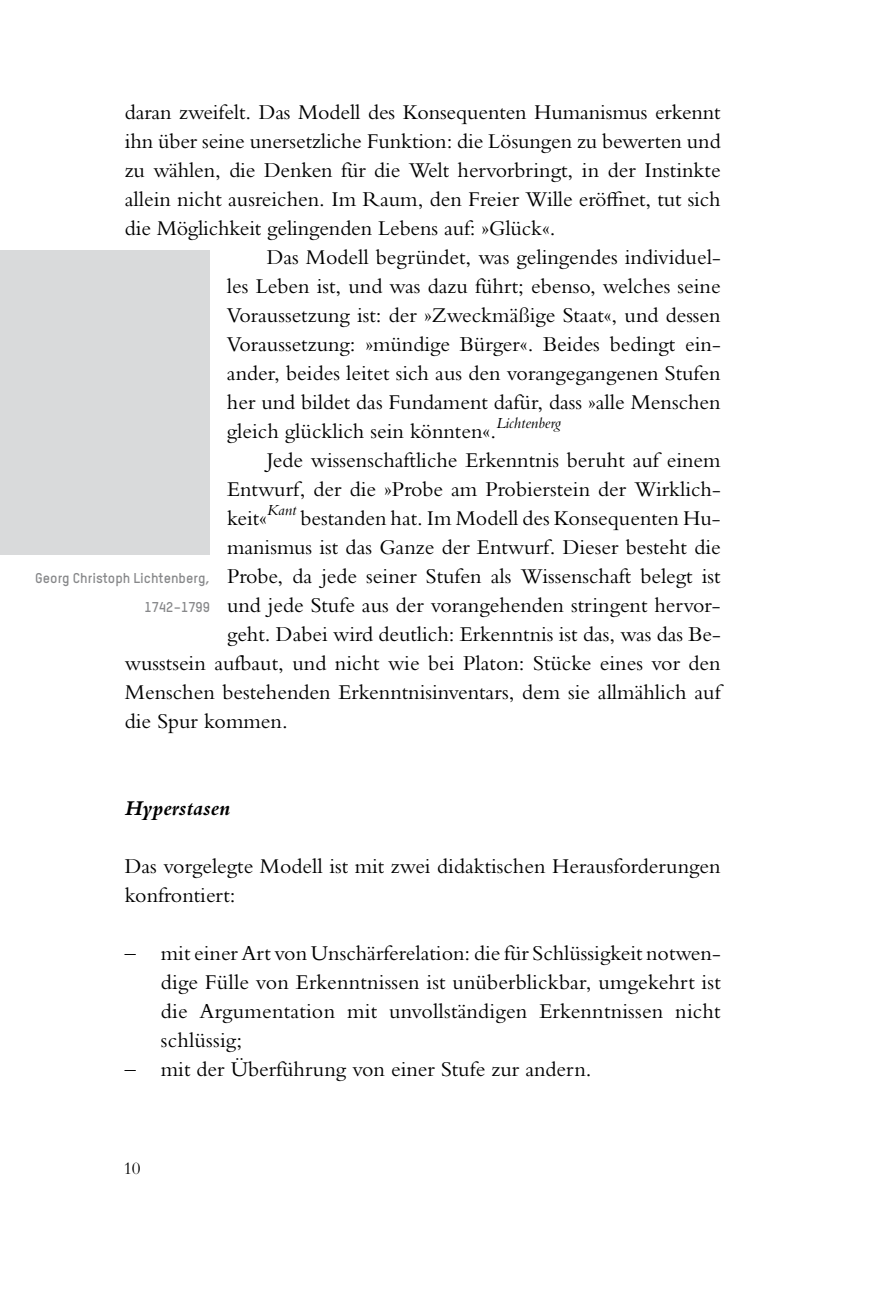
<style>
.page{position:relative;width:874px;height:1304px;background:#fff}
.page>*{position:absolute;margin:0;border:0;box-sizing:border-box;transform-origin:0 0}
.t1{font:22px/29px "Bembo MT Pro";color:#000;text-align:justify}
.t2{font:italic 700 22px "Bembo";color:#000}
.t3{font:18px "Bembo Std";color:#000}
.t4{font:italic 16px "Bembo Std";color:#000}
.t5{font:700 14px/29px "TSTAR";color:#87888a;text-align:right}
</style>
<div class="page">
<div style="left:0;top:250px;width:210px;height:304px;background:#d9dadb"></div>
<p class="t1" style="left:125px;top:97px;width:597px">daran zweifelt. Das Modell des Konsequenten Humanismus erkennt</p>
<p class="t1" style="left:125px;top:126px;width:597px">ihn über seine unersetzliche Funktion: die Lösungen zu bewerten und</p>
<p class="t1" style="left:125px;top:155px;width:597px">zu wählen, die Denken für die Welt hervorbringt, in der Instinkte</p>
<p class="t1" style="left:125px;top:184px;width:597px">allein nicht ausreichen. Im Raum, den Freier Wille eröffnet, tut sich</p>
<p class="t1" style="left:125px;top:213px;width:432px">die Möglichkeit gelingenden Lebens auf: »Glück«.</p>
<p class="t1" style="left:266px;top:242px;width:455px">Das Modell begründet, was gelingendes individuel-</p>
<p class="t1" style="left:227px;top:271px;width:495px">les Leben ist, und was dazu führt; ebenso, welches seine</p>
<p class="t1" style="left:227px;top:300px;width:495px">Voraussetzung ist: der »Zweckmäßige Staat«, und dessen</p>
<p class="t1" style="left:227px;top:329px;width:495px">Voraussetzung: »mündige Bürger«. Beides bedingt ein-</p>
<p class="t1" style="left:227px;top:358px;width:495px">ander, beides leitet sich aus den vorangegangenen Stufen</p>
<p class="t1" style="left:227px;top:387px;width:495px">her und bildet das Fundament dafür, dass »alle Menschen</p>
<p class="t1" style="left:227px;top:416px;width:270px">gleich glücklich sein könnten«.</p>
<p class="t4" style="left:496px;top:414px;width:66px">Lichtenberg</p>
<p class="t1" style="left:227px;top:445px;width:495px;text-indent:40px">Jede wissenschaftliche Erkenntnis beruht auf einem Entwurf, der die »Probe am Probierstein der Wirklich&shy;keit«</p>
<p class="t4" style="left:267px;top:501px;width:31px">Kant</p>
<p class="t1" style="left:300px;top:503px;width:421px">bestanden hat. Im Modell des Konsequenten Hu-</p>
<p class="t1" style="left:227px;top:532px;width:495px">manismus ist das Ganze der Entwurf. Dieser besteht die</p>
<p class="t1" style="left:227px;top:561px;width:495px">Probe, da jede seiner Stufen als Wissenschaft belegt ist</p>
<p class="t1" style="left:227px;top:590px;width:495px">und jede Stufe aus der vorangehenden stringent hervor-</p>
<p class="t1" style="left:227px;top:619px;width:495px">geht. Dabei wird deutlich: Erkenntnis ist das, was das Be-</p>
<p class="t1" style="left:125px;top:648px;width:597px">wusstsein aufbaut, und nicht wie bei Platon: Stücke eines vor den</p>
<p class="t1" style="left:125px;top:677px;width:597px">Menschen bestehenden Erkenntnisinventars, dem sie allmählich auf</p>
<p class="t1" style="left:125px;top:706px;width:164px">die Spur kommen.</p>
<p class="t5" style="left:35px;top:563px;width:176px">Georg Christoph Lichtenberg,<br>1742−1799</p>
<p class="t2" style="left:125px;top:796px;width:107px">Hyperstasen</p>
<p class="t1" style="left:125px;top:851px;width:597px">Das vorgelegte Modell ist mit zwei didaktischen Herausforderungen konfrontiert:</p>
<p class="t1" style="left:161px;top:938px;width:561px;text-indent:-36px">– mit einer Art von Unschärferelation: die für Schlüssigkeit notwen&shy;dige Fülle von Erkenntnissen ist unüberblickbar, umgekehrt ist die Argumentation mit unvollständigen Erkenntnissen nicht schlüssig;</p>
<p class="t1" style="left:125px;top:1054px;width:468px">– mit der Überführung von einer Stufe zur andern.</p>
<p class="t3" style="left:125px;top:1158px;width:17px">10</p>
</div>
